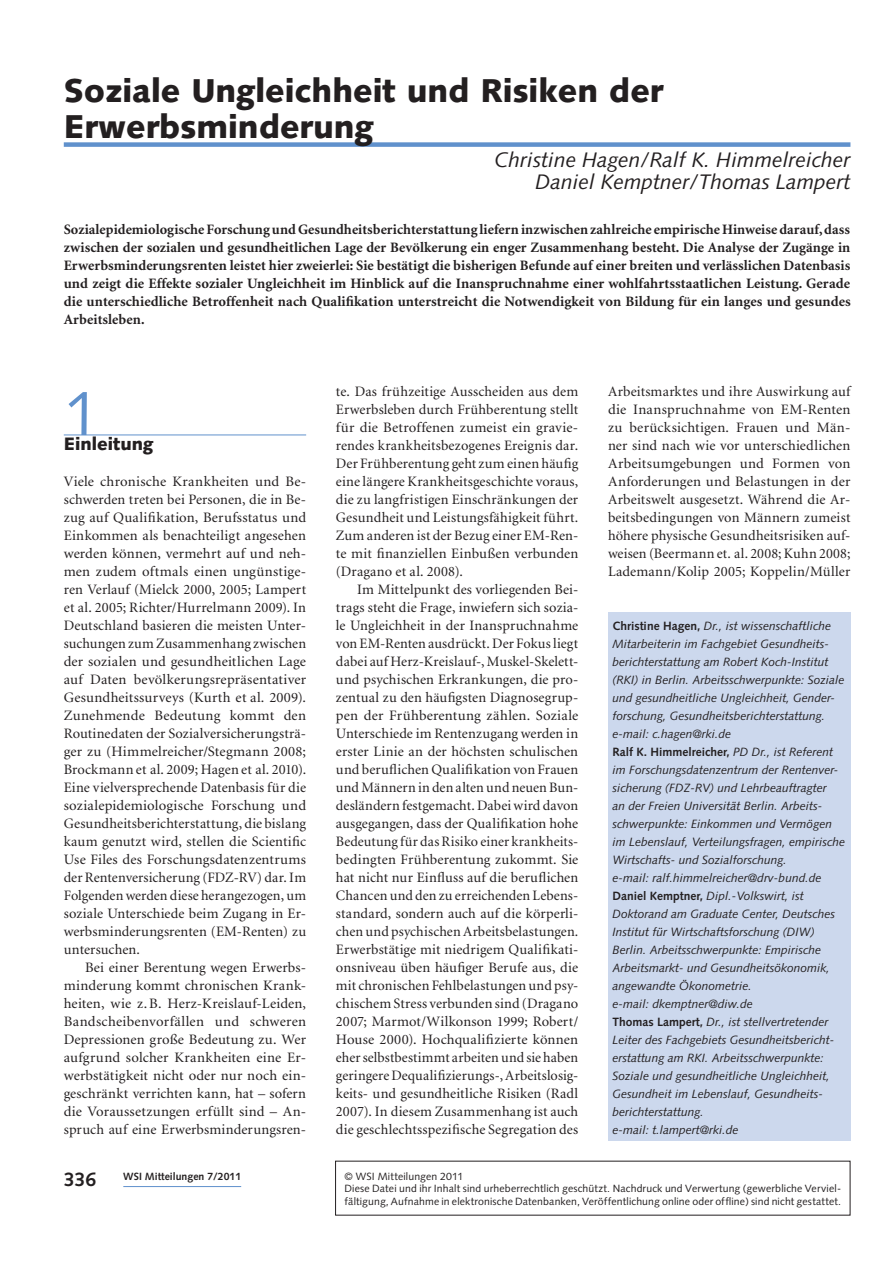
<style>
.page{position:relative;width:893px;height:1263px;background:#fff}
.page>*{position:absolute;margin:0;border:0;box-sizing:border-box;transform-origin:0 0}
.t1{font:63px "Syntax";color:#6091cc}
.t2{font:900 33px/36px "Syntax";color:#231f20}
.t3{font:italic 21px/22.5px "Syntax";color:#231f20;text-align:right}
.t4{font:700 19.5px "Syntax";color:#231f20}
.t5{font:900 18px "Syntax";color:#231f20}
.t6{font:14.4px/18px "Minion";letter-spacing:.01em;color:#231f20;text-align:justify}
.t7{font:700 14.4px/18px "Minion";letter-spacing:.005em;color:#231f20;text-align:justify}
.t8{font:italic 12px/18px "Syntax";color:#231f20}
.t9{font:10.5px/12.5px "Syntax";letter-spacing:.015em;color:#231f20}
.t10{font:700 10.5px "Syntax";color:#231f20}
.s1{font-weight:700;font-style:normal}
</style>
<div class="page">
<hr style="left:123px;top:1186px;width:118px;height:1px;background:#6091cc">
<hr style="left:64px;top:435px;width:242px;height:1px;background:#6091cc">
<div style="left:608px;top:612px;width:242px;height:528px;background:#ccd8ed"></div>
<div style="left:64px;top:142px;width:786px;height:5px;background:#6091cc"></div>
<h2 class="t2" style="left:64px;top:73px;width:601px">Soziale Ungleichheit und Risiken der<br>Erwerbsminderung</h2>
<h3 class="t3" style="left:495px;top:148px;width:357px">Christine Hagen/Ralf K. Himmelreicher<br>Daniel Kemptner/Thomas Lampert</h3>
<p class="t7" style="left:64px;top:221px;width:788px">Sozialepidemiologische Forschung und Gesundheitsberichterstattung liefern inzwischen zahlreiche empirische Hinweise darauf, dass zwischen der sozialen und gesundheitlichen Lage der Bevölkerung ein enger Zusammenhang besteht. Die Analyse der Zugänge in Erwerbsminderungsrenten leistet hier zweierlei: Sie bestätigt die bisherigen Befunde auf einer breiten und verlässlichen Datenbasis und zeigt die Effekte sozialer Ungleichheit im Hinblick auf die Inanspruchnahme einer wohlfahrtsstaatlichen Leistung. Gerade die unterschiedliche Betroffenheit nach Qualifikation unterstreicht die Notwendigkeit von Bildung für ein langes und gesundes Arbeitsleben.</p>
<h1 class="t1" style="left:64px;top:376px;width:37px">1</h1>
<p class="t5" style="left:64px;top:433px;width:91px">Einleitung</p>
<p class="t6" style="left:64px;top:473px;width:244px">Viele chronische Krankheiten und Be&shy;schwerden treten bei Personen, die in Be&shy;zug auf Qualifikation, Berufsstatus und Einkommen als benachteiligt angesehen werden können, vermehrt auf und neh&shy;men zudem oftmals einen ungünstige&shy;ren Verlauf (Mielck 2000, 2005; Lampert et al. 2005; Richter/Hurrelmann 2009). In Deutschland basieren die meisten Unter&shy;suchungen zum Zusammenhang zwischen der sozialen und gesundheitlichen Lage auf Daten bevölkerungsrepräsentativer Gesundheitssurveys (Kurth et al. 2009).<br>Zunehmende Bedeutung kommt den Routinedaten der Sozialversicherungsträ&shy;ger zu (Himmelreicher/Stegmann 2008; Brockmann et al. 2009; Hagen et al. 2010).<br>Eine vielversprechende Datenbasis für die sozialepidemiologische Forschung und Gesundheitsberichterstattung, die bislang kaum genutzt wird, stellen die Scientific Use Files des Forschungsdatenzentrums der Rentenversicherung (FDZ-RV) dar. Im Folgenden werden diese herangezogen, um soziale Unterschiede beim Zugang in Er&shy;werbsminderungsrenten (EM-Renten) zu untersuchen.</p>
<p class="t6" style="left:64px;top:959px;width:244px;text-indent:21px">Bei einer Berentung wegen Erwerbs&shy;minderung kommt chronischen Krank&shy;heiten, wie z.B. Herz-Kreislauf-Leiden, Bandscheibenvorfällen und schweren Depressionen große Bedeutung zu. Wer aufgrund solcher Krankheiten eine Er&shy;werbstätigkeit nicht oder nur noch ein&shy;geschränkt verrichten kann, hat – sofern die Voraussetzungen erfüllt sind – An&shy;spruch auf eine Erwerbsminderungsren-</p>
<h3 class="t4" style="left:64px;top:1168px;width:34px">336</h3>
<p class="t10" style="left:123px;top:1170px;width:119px">WSI Mitteilungen 7/2011</p>
<p class="t6" style="left:336px;top:383px;width:244px">te. Das frühzeitige Ausscheiden aus dem Erwerbsleben durch Frühberentung stellt für die Betroffenen zumeist ein gravie&shy;rendes krankheitsbezogenes Ereignis dar.<br>Der Frühberentung geht zum einen häufig eine längere Krankheitsgeschichte voraus, die zu langfristigen Einschränkungen der Gesundheit und Leistungsfähigkeit führt.<br>Zum anderen ist der Bezug einer EM-Ren&shy;te mit finanziellen Einbußen verbunden (Dragano et al. 2008).</p>
<p class="t6" style="left:336px;top:581px;width:244px;text-indent:21px">Im Mittelpunkt des vorliegenden Bei&shy;trags steht die Frage, inwiefern sich sozia&shy;le Ungleichheit in der Inanspruchnahme von EM-Renten ausdrückt. Der Fokus liegt dabei auf Herz-Kreislauf-, Muskel-Skelett&shy;und psychischen Erkrankungen, die pro&shy;zentual zu den häufigsten Diagnosegrup&shy;pen der Frühberentung zählen. Soziale Unterschiede im Rentenzugang werden in erster Linie an der höchsten schulischen und beruflichen Qualifikation von Frauen und Männern in den alten und neuen Bun&shy;desländern festgemacht. Dabei wird davon ausgegangen, dass der Qualifikation hohe Bedeutung für das Risiko einer krankheits&shy;bedingten Frühberentung zukommt. Sie hat nicht nur Einfluss auf die beruflichen Chancen und den zu erreichenden Lebens&shy;standard, sondern auch auf die körperli&shy;chen und psychischen Arbeitsbelastungen.<br>Erwerbstätige mit niedrigem Qualifikati&shy;onsniveau üben häufiger Berufe aus, die mit chronischen Fehlbelastungen und psy&shy;chischem Stress verbunden sind (Dragano 2007; Marmot/Wilkonson 1999; Robert/ House 2000). Hochqualifizierte können eher selbstbestimmt arbeiten und sie haben geringere Dequalifizierungs-, Arbeitslosig&shy;keits- und gesundheitliche Risiken (Radl 2007). In diesem Zusammenhang ist auch die geschlechtsspezifische Segregation des</p>
<p class="t6" style="left:608px;top:383px;width:244px">Arbeitsmarktes und ihre Auswirkung auf die Inanspruchnahme von EM-Renten zu berücksichtigen. Frauen und Män&shy;ner sind nach wie vor unterschiedlichen Arbeitsumgebungen und Formen von Anforderungen und Belastungen in der Arbeitswelt ausgesetzt. Während die Ar&shy;beitsbedingungen von Männern zumeist höhere physische Gesundheitsrisiken auf&shy;weisen (Beermann et. al. 2008; Kuhn 2008; Lademann/Kolip 2005; Koppelin/Müller</p>
<p class="t8" style="left:612px;top:617px;width:234px"><span class="s1">Christine Hagen,</span> Dr., ist wissenschaftliche Mitarbeiterin im Fachgebiet Gesundheits&shy;berichterstattung am Robert Koch-Institut (RKI) in Berlin. Arbeitsschwerpunkte: Soziale und gesundheitliche Ungleichheit, Gender&shy;forschung, Gesundheitsberichterstattung. e-mail: c.hagen@rki.de<br><span class="s1">Ralf K. Himmelreicher,</span> PD Dr., ist Referent im Forschungsdatenzentrum der Rentenver&shy;sicherung (FDZ-RV) und Lehrbeauftragter<br>an der Freien Universität Berlin. Arbeits&shy;schwerpunkte: Einkommen und Vermögen im Lebenslauf, Verteilungsfragen, empirische Wirtschafts- und Sozialforschung.<br>e-mail: ralf.himmelreicher@drv-bund.de <span class="s1">Daniel Kemptner,</span> Dipl.-Volkswirt, ist Doktorand am Graduate Center, Deutsches Institut für Wirtschaftsforschung (DIW)<br>Berlin. Arbeitsschwerpunkte: Empirische Arbeitsmarkt- und Gesundheitsökonomik, angewandte Ökonometrie.<br>e-mail: dkemptner@diw.de<br><span class="s1">Thomas Lampert,</span> Dr., ist stellvertretender Leiter des Fachgebiets Gesundheitsbericht&shy;erstattung am RKI. Arbeitsschwerpunkte:<br>Soziale und gesundheitliche Ungleichheit, Gesundheit im Lebenslauf, Gesundheits&shy;berichterstattung.<br>e-mail: t.lampert@rki.de</p>
<p class="t9" style="left:344px;top:1170px;width:498px">© WSI Mitteilungen 2011<br>Diese Datei und ihr Inhalt sind urheberrechtlich geschützt. Nachdruck und Verwertung (gewerbliche Verviel&shy;fältigung, Aufnahme in elektronische Datenbanken, Veröffentlichung online oder offline) sind nicht gestattet.</p>
</div>
